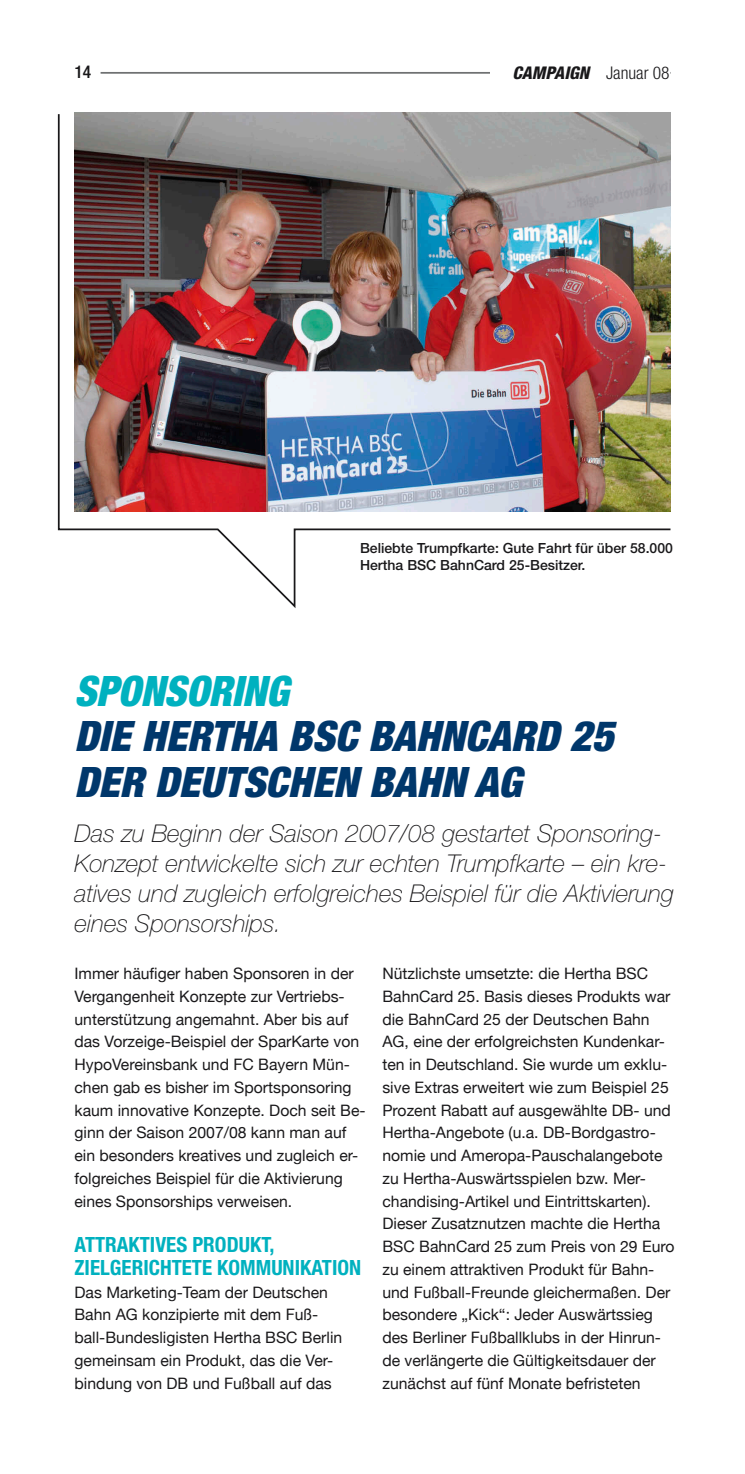
<style>
.page{position:relative;width:745px;height:1474px;background:#fff}
.page>*{position:absolute;margin:0;border:0;box-sizing:border-box;transform-origin:0 0}
.t1{font:italic 900 condensed 42px/45.5px "Helvetica Neue";color:#00376b}
.t2{font:italic 900 condensed 42px "Helvetica Neue";letter-spacing:-.005em;color:#00b1bf}
.t3{font:italic 100 24.5px/29.8px "Helvetica Neue";color:#19181a}
.t4{font:700 condensed 21px/22.8px "Helvetica Neue";color:#00b1bf}
.t5{font:italic 800 condensed 17.5px "Helvetica Neue";color:#19181a}
.t6{font:500 condensed 17.5px "Helvetica Neue";color:#19181a}
.t7{font:15.75px/22.8px "Helvetica Neue";color:#19181a}
.t8{font:500 14px/17.5px "Helvetica Neue";color:#19181a}
.s1{font-weight:300;font-style:normal}
</style>
<div class="page">
<hr style="left:100px;top:72px;width:570px;height:2px;background:#6f7172">
<img style="left:57px;top:112px;width:614px;height:496px">
<div style="left:490px;top:60px;width:179px;height:40px;background:#fff"></div>
<p class="t6" style="left:74px;top:62px;width:18px">14</p>
<p class="t5" style="left:512px;top:62px;width:159px">CAMPAIGN <span class="s1">Januar 08</span></p>
<p class="t8" style="left:360px;top:539px;width:314px">Beliebte Trumpfkarte: Gute Fahrt für über 58.000<br>Hertha BSC BahnCard 25-Besitzer.</p>
<h1 class="t2" style="left:74px;top:665px;width:215px">SPONSORING</h1>
<h1 class="t1" style="left:74px;top:713px;width:540px">DIE HERTHA BSC BA HNCARD 25<br>DER DEUTSC</h1>
<h1 class="t1" style="left:288px;top:758px;width:235px">HEN BA HN AG</h1>
<h2 class="t3" style="left:74px;top:819px;width:600px">Das zu Beginn der Saison 2007/08 gestartet Sponsoring-Konzept entwickelte sich zur echten Trumpfkarte – ein kre&shy;atives und zugleich erfolgreiches Beispiel für die Aktivierung eines Sponsorships.</h2>
<p class="t7" style="left:74px;top:961px;width:292px">Immer häufiger haben Sponsoren in der Vergangenheit Konzepte zur Vertriebs&shy;unterstützung angemahnt. Aber bis auf das Vorzeige-Beispiel der SparKarte von HypoVereinsbank und FC Bayern Mün&shy;chen gab es bisher im Sportsponsoring kaum innovative Konzepte. Doch seit Be&shy;ginn der Saison 2007/08 kann man auf ein besonders kreatives und zugleich er&shy;folgreiches Beispiel für die Aktivierung eines Sponsorships verweisen.</p>
<h3 class="t4" style="left:74px;top:1232px;width:286px">ATTRAKTIVES PRODUKT,<br>ZIELGERICHTETE KOMMUNIKATION</h3>
<p class="t7" style="left:74px;top:1280px;width:269px">Das Marketing-Team der Deutschen Bahn AG konzipierte mit dem Fuß&shy;ball-Bundesligisten Hertha BSC Berlin gemeinsam ein Produkt, das die Ver&shy;bindung von DB und Fußball auf das</p>
<p class="t7" style="left:382px;top:961px;width:293px">Nützlichste umsetzte: die Hertha BSC BahnCard 25. Basis dieses Produkts war die BahnCard 25 der Deutschen Bahn AG, eine der erfolgreichsten Kundenkar&shy;ten in Deutschland. Sie wurde um exklu&shy;sive Extras erweitert wie zum Beispiel 25<br>Prozent Rabatt auf ausgewählte DB- und Hertha-Angebote (u.a. DB-Bordgastro&shy;nomie und Ameropa-Pauschalangebote zu Hertha-Auswärtsspielen bzw. Mer&shy;chandising-Artikel und Eintrittskarten).<br>Dieser Zusatznutzen machte die Hertha BSC BahnCard 25 zum Preis von 29 Euro zu einem attraktiven Produkt für Bahn&shy;und Fußball-Freunde gleichermaßen. Der besondere „Kick“: Jeder Auswärtssieg des Berliner Fußballklubs in der Hinrun&shy;de verlängerte die Gültigkeitsdauer der zunächst auf fünf Monate befristeten</p>
</div>
